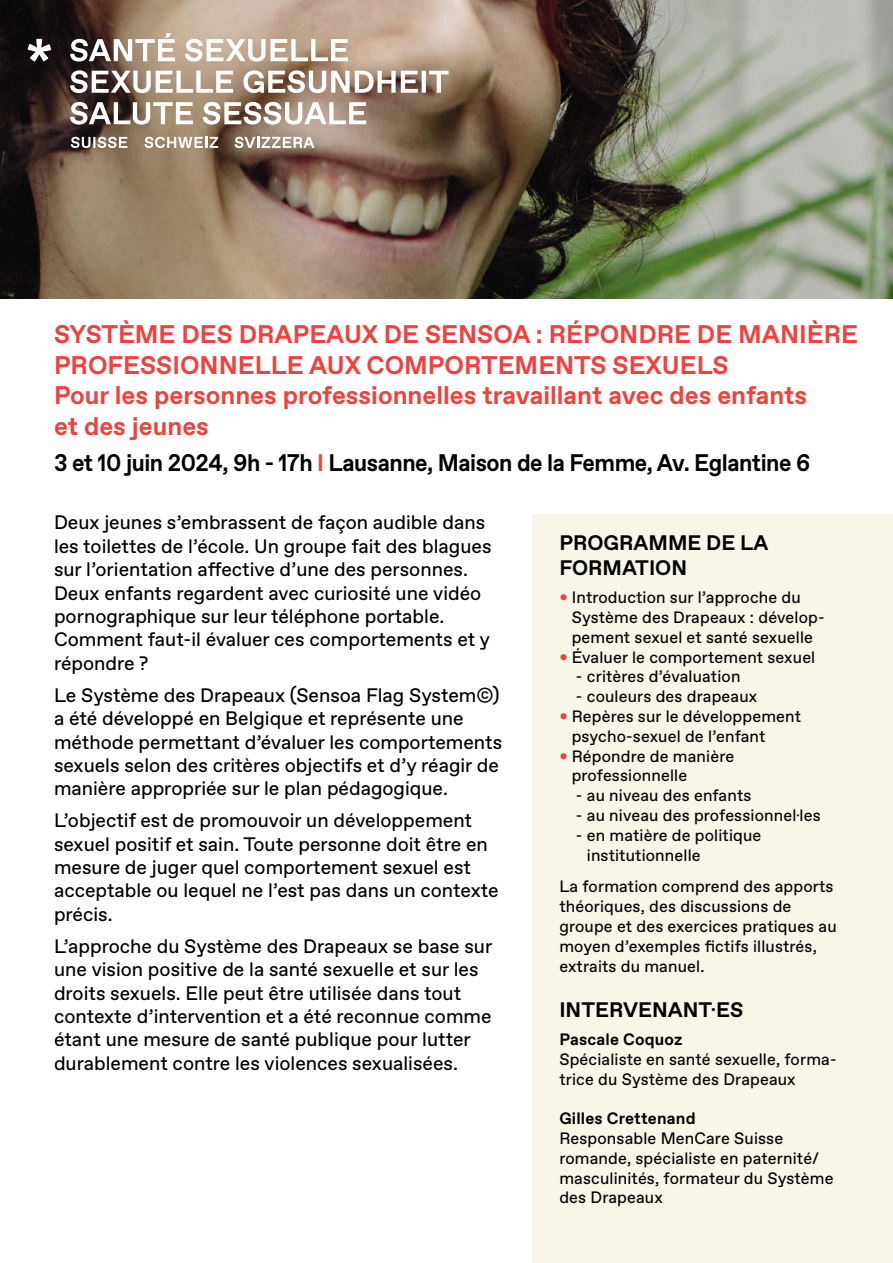
<style>
.page{position:relative;width:893px;height:1263px;background:#fff}
.page>*{position:absolute;margin:0;border:0;box-sizing:border-box;transform-origin:0 0}
.t1{font:700 25.5px/30.6px "ABC Favorit";color:#ef413d}
.t2{font:700 24px "ABC Favorit";letter-spacing:-.02em;color:#000;scale:.95 1}
.t3{font:700 21px/25.2px "ABC Favorit";color:#000}
.t4{font:19.5px/23.4px "ABC Favorit";color:#000}
.t5{font:16.5px/19.8px "ABC Favorit";letter-spacing:.01em;color:#000}
.t6{font:700 16.5px "ABC Favorit";letter-spacing:.01em;color:#000}
.s1{color:#ef413d}
</style>
<div class="page">
<div style="left:532px;top:514px;width:361px;height:749px;background:#f8f5e9"></div>
<img style="left:0;top:0;width:893px;height:299px">
<svg style="left:70px;top:102px;width:296px;height:23px"></svg>
<svg style="left:70px;top:70px;width:379px;height:23px"></svg>
<svg style="left:71px;top:137px;width:56px;height:11px"></svg>
<svg style="left:145px;top:137px;width:73px;height:11px"></svg>
<svg style="left:235px;top:137px;width:79px;height:11px"></svg>
<svg style="left:28px;top:39px;width:23px;height:23px"></svg>
<svg style="left:70px;top:33px;width:278px;height:29px"></svg>
<h1 class="t1" style="left:54px;top:320px;width:805px">SYSTÈME DES DRAPEAUX DE SENSOA : RÉPONDRE DE MANIÈRE PROFESSIONNELLE AUX COMPORTEMENTS SEXUELS<br>Pour les personnes professionnelles travaillant avec des enfants<br>et des jeunes</h1>
<p class="t2" style="left:54px;top:448px;width:798px">3 et 10 juin 2024, 9h - 17h <span class="s1">I</span> Lausanne, Maison de la Femme, Av. Eglantine 6</p>
<p class="t4" style="left:54px;top:511px;width:439px">Deux jeunes s’embrassent de façon audible dans les toilettes de l’école. Un groupe fait des blagues sur l’orientation affective d’une des personnes.<br>Deux enfants regardent avec curiosité une vidéo pornographique sur leur téléphone portable.<br>Comment faut-il évaluer ces comportements et y répondre ?</p>
<p class="t4" style="left:54px;top:684px;width:450px">Le Système des Drapeaux (Sensoa Flag System©) a été développé en Belgique et représente une méthode permettant d’évaluer les comportements sexuels selon des critères objectifs et d’y réagir de manière appropriée sur le plan pédagogique.</p>
<p class="t4" style="left:54px;top:809px;width:446px">L’objectif est de promouvoir un développement sexuel positif et sain. Toute personne doit être en mesure de juger quel comportement sexuel est acceptable ou lequel ne l’est pas dans un contexte précis.</p>
<p class="t4" style="left:54px;top:935px;width:440px">L’approche du Système des Drapeaux se base sur une vision positive de la santé sexuelle et sur les droits sexuels. Elle peut être utilisée dans tout contexte d’intervention et a été reconnue comme étant une mesure de santé publique pour lutter durablement contre les violences sexualisées.</p>
<p class="t3" style="left:559px;top:530px;width:211px">PROGRAMME DE LA<br>FORMATION</p>
<p class="t5" style="left:572px;top:588px;width:254px;text-indent:-12px"><span class="s1">•</span> Introduction sur l’approche du<br>Système des Drapeaux : dévelop&shy;pement sexuel et santé sexuelle</p>
<p class="t5" style="left:559px;top:647px;width:257px"><span class="s1">•</span> Évaluer le comportement sexuel</p>
<p class="t5" style="left:576px;top:667px;width:166px">- critères d’évaluation</p>
<p class="t5" style="left:576px;top:687px;width:183px">- couleurs des drapeaux</p>
<p class="t5" style="left:572px;top:707px;width:231px;text-indent:-12px"><span class="s1">•</span> Repères sur le développement psycho-sexuel de l’enfant</p>
<p class="t5" style="left:572px;top:746px;width:164px;text-indent:-12px"><span class="s1">•</span> Répondre de manière professionnelle</p>
<p class="t5" style="left:576px;top:786px;width:177px">- au niveau des enfants</p>
<p class="t5" style="left:576px;top:806px;width:246px">- au niveau des professionnel·les</p>
<p class="t5" style="left:587px;top:826px;width:176px;text-indent:-11px">- en matière de politique institutionnelle</p>
<p class="t5" style="left:559px;top:877px;width:279px">La formation comprend des apports théoriques, des discussions de groupe et des exercices pratiques au moyen d’exemples fictifs illustrés, extraits du manuel.</p>
<p class="t3" style="left:559px;top:997px;width:186px">INTERVENANT·ES</p>
<p class="t6" style="left:559px;top:1029px;width:125px">Pascale Coquoz</p>
<p class="t5" style="left:559px;top:1049px;width:279px">Spécialiste en santé sexuelle, forma&shy;trice du Système des Drapeaux</p>
<p class="t6" style="left:559px;top:1108px;width:138px">Gilles Crettenand</p>
<p class="t5" style="left:559px;top:1129px;width:276px">Responsable MenCare Suisse romande, spécialiste en paternité/ masculinités, formateur du Système des Drapeaux</p>
</div>
